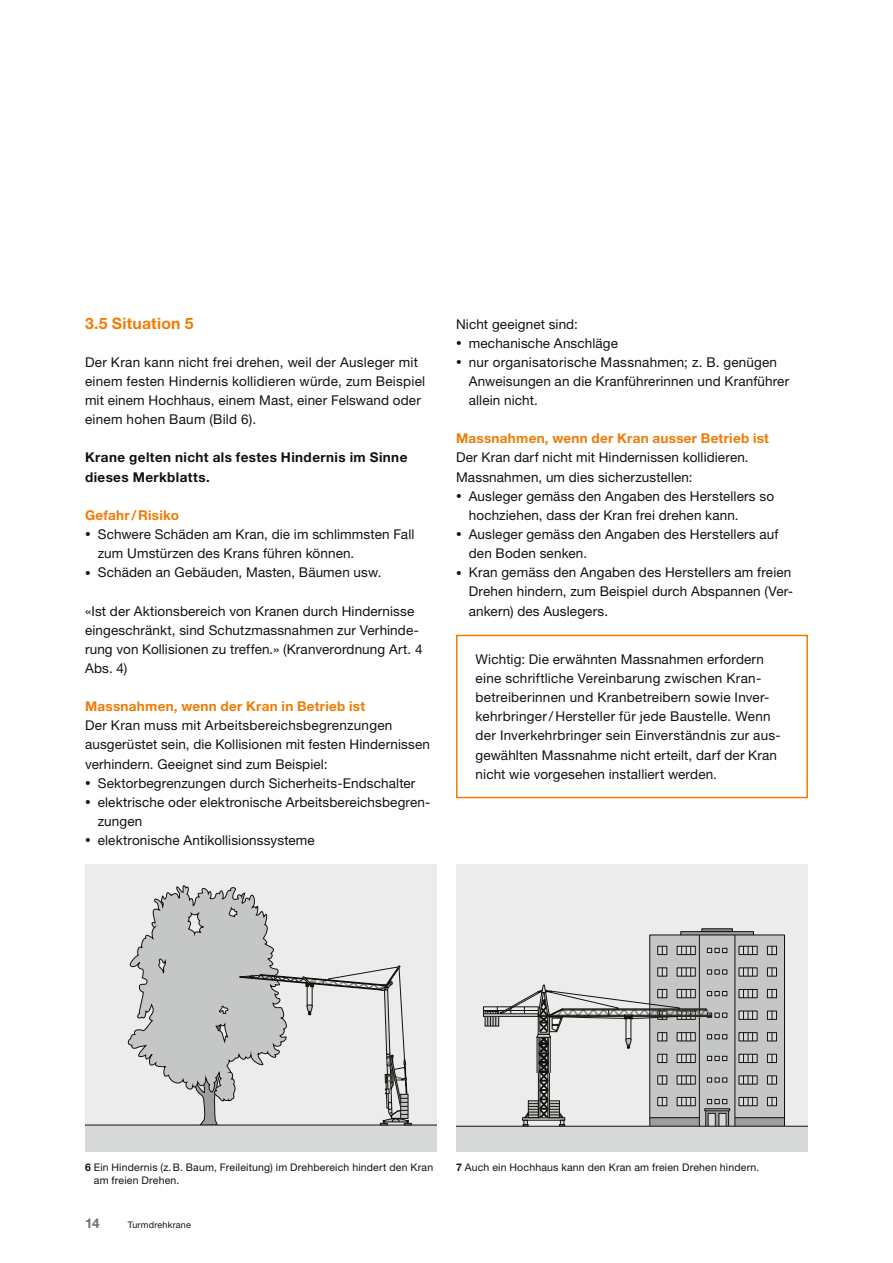
<style>
.page{position:relative;width:893px;height:1263px;background:#fff}
.page>*{position:absolute;margin:0;border:0;box-sizing:border-box;transform-origin:0 0}
.t1{font:700 15.75px "Helvetica Neue LT Std";letter-spacing:.015em;color:#f17a03}
.t2{font:13.5px/19.2px "Helvetica Neue LT Std";letter-spacing:.01em;color:#12120d}
.t3{font:700 13.5px "Helvetica Neue LT Std";letter-spacing:.02em;color:#f17a03}
.t4{font:700 13.5px/19.2px "Helvetica Neue LT Std";letter-spacing:.03em;color:#12120d}
.t5{font:700 13.5px "Helvetica Neue LT Std";color:#6f7070}
.t6{font:10.5px/13.8px "Helvetica Neue LT Std";letter-spacing:.02em;color:#12120d}
.t7{font:9px "Helvetica Neue LT Std";letter-spacing:.025em;color:#12120d}
.s1{font-size:11.25px}
.s2{font-weight:700}
</style>
<div class="page">
<div style="left:85px;top:864px;width:352px;height:287px;background:#ececec"></div>
<div style="left:85px;top:1125px;width:352px;height:26px;background:#d8dada"></div>
<hr style="left:85px;top:1125px;width:352px;height:1px;background:#12120d">
<svg style="left:127px;top:885px;width:284px;height:241px"></svg>
<div style="left:456px;top:864px;width:352px;height:287px;background:#ececec"></div>
<div style="left:456px;top:1126px;width:352px;height:25px;background:#d8dada"></div>
<hr style="left:456px;top:1126px;width:194px;height:1px;background:#12120d">
<svg style="left:483px;top:928px;width:325px;height:199px"></svg>
<div style="left:456px;top:635px;width:352px;height:163px;border:2px solid #f17a03"></div>
<p class="t1" style="left:85px;top:313px;width:110px">3.5 Situation 5</p>
<p class="t2" style="left:85px;top:352px;width:342px">Der Kran kann nicht frei drehen, weil der Ausleger mit einem festen Hindernis kollidieren würde, zum Beispiel mit einem Hochhaus, einem Mast, einer Felswand oder einem hohen Baum (Bild 6).</p>
<p class="t4" style="left:85px;top:448px;width:324px">Krane gelten nicht als festes Hindernis im Sinne dieses Merkblatts.</p>
<p class="t3" style="left:85px;top:507px;width:95px">Gefahr/Risiko</p>
<p class="t2" style="left:98px;top:524px;width:318px;text-indent:-13px"><span class="s1">•</span> Schwere Schäden am Kran, die im schlimmsten Fall zum Umstürzen des Krans führen können.</p>
<p class="t2" style="left:85px;top:563px;width:298px"><span class="s1">•</span> Schäden an Gebäuden, Masten, Bäumen usw.</p>
<p class="t2" style="left:85px;top:601px;width:339px">«Ist der Aktionsbereich von Kranen durch Hindernisse eingeschränkt, sind Schutzmassnahmen zur Verhinde&shy;rung von Kollisionen zu treffen.» (Kranverordnung Art. 4<br>Abs. 4)</p>
<p class="t3" style="left:85px;top:698px;width:282px">Massnahmen, wenn der Kran in Betrieb ist</p>
<p class="t2" style="left:85px;top:716px;width:346px">Der Kran muss mit Arbeitsbereichsbegrenzungen ausgerüstet sein, die Kollisionen mit festen Hindernissen verhindern. Geeignet sind zum Beispiel:</p>
<p class="t2" style="left:85px;top:773px;width:332px"><span class="s1">•</span> Sektorbegrenzungen durch Sicherheits-Endschalter</p>
<p class="t2" style="left:98px;top:792px;width:334px;text-indent:-13px"><span class="s1">•</span> elektrische oder elektronische Arbeitsbereichsbegren&shy;zungen</p>
<p class="t2" style="left:85px;top:830px;width:231px"><span class="s1">•</span> elektronische Antikollisionssysteme</p>
<p class="t2" style="left:456px;top:314px;width:123px">Nicht geeignet sind:</p>
<p class="t2" style="left:456px;top:333px;width:164px"><span class="s1">•</span> mechanische Anschläge</p>
<p class="t2" style="left:469px;top:352px;width:322px;text-indent:-13px"><span class="s1">•</span> nur organisatorische Massnahmen; z. B. genügen<br>Anweisungen an die Kranführerinnen und Kranführer allein nicht.</p>
<p class="t3" style="left:456px;top:430px;width:314px">Massnahmen, wenn der Kran ausser Betrieb ist</p>
<p class="t2" style="left:456px;top:448px;width:294px">Der Kran darf nicht mit Hindernissen kollidieren.<br>Massnahmen, um dies sicherzustellen:</p>
<p class="t2" style="left:469px;top:486px;width:307px;text-indent:-13px"><span class="s1">•</span> Ausleger gemäss den Angaben des Herstellers so hochziehen, dass der Kran frei drehen kann.</p>
<p class="t2" style="left:469px;top:524px;width:311px;text-indent:-13px"><span class="s1">•</span> Ausleger gemäss den Angaben des Herstellers auf den Boden senken.</p>
<p class="t2" style="left:469px;top:563px;width:326px;text-indent:-13px"><span class="s1">•</span> Kran gemäss den Angaben des Herstellers am freien<br>Drehen hindern, zum Beispiel durch Abspannen (Ver&shy;ankern) des Auslegers.</p>
<p class="t2" style="left:476px;top:649px;width:307px">Wichtig: Die erwähnten Massnahmen erfordern eine schriftliche Vereinbarung zwischen Kran&shy;betreiberinnen und Kranbetreibern sowie Inver&shy;kehrbringer/ Hersteller für jede Baustelle. Wenn der Inverkehrbringer sein Einverständnis zur aus&shy;gewählten Massnahme nicht erteilt, darf der Kran nicht wie vorgesehen installiert werden.</p>
<p class="t6" style="left:94px;top:1160px;width:341px;text-indent:-9px"><span class="s2">6</span> Ein Hindernis (z.B. Baum, Freileitung) im Drehbereich hindert den Kran am freien Drehen.</p>
<p class="t6" style="left:456px;top:1160px;width:305px"><span class="s2">7</span> Auch ein Hochhaus kann den Kran am freien Drehen hindern.</p>
<p class="t5" style="left:85px;top:1215px;width:16px">14</p>
<p class="t7" style="left:128px;top:1219px;width:65px">Turmdrehkrane</p>
</div>
